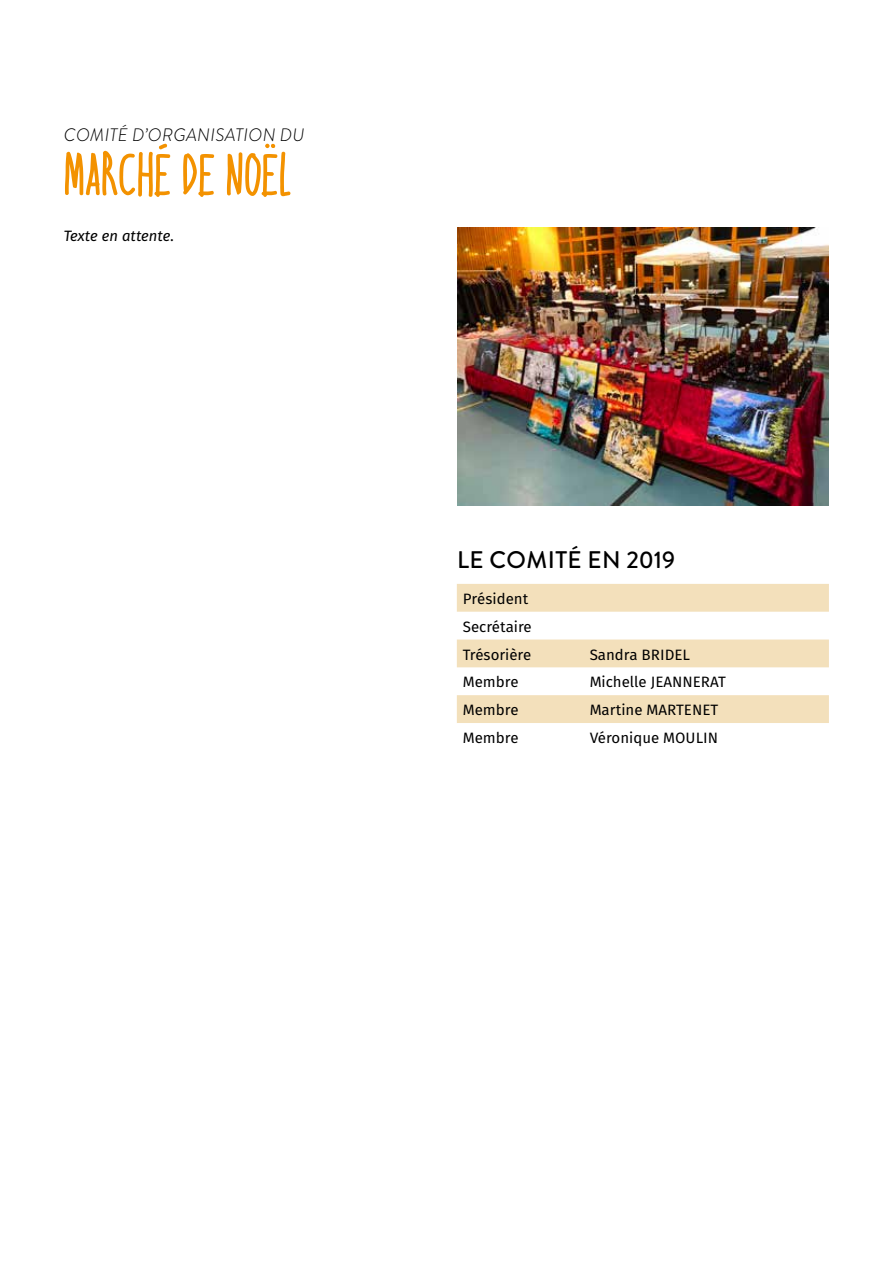
<style>
.page{position:relative;width:893px;height:1263px;background:#fff}
.page>*{position:absolute;margin:0;border:0;box-sizing:border-box;transform-origin:0 0}
.t1{font:500 60px "Ramdan";color:#f39200}
.t2{font:500 24px "Brandon Grotesque";letter-spacing:.02em;color:#000}
.t3{font:italic 300 18px "Brandon Grotesque";letter-spacing:.02em;color:#000}
.t4{font:15px/27.9px "Fira Sans OT";color:#000}
.t5{font:italic 15px "Fira Sans OT";color:#000}
</style>
<div class="page">
<div style="left:457px;top:584px;width:372px;height:28px;background:#f3e0bb"></div>
<svg style="left:457px;top:639px;width:372px;height:84px"></svg>
<img style="left:457px;top:227px;width:372px;height:279px">
<p class="t3" style="left:64px;top:122px;width:242px">COMITÉ D’ORGANISATION DU</p>
<h1 class="t1" style="left:64px;top:139px;width:230px">MARCHÉ DE NOËL</h1>
<p class="t5" style="left:64px;top:225px;width:112px">Texte en attente.</p>
<h2 class="t2" style="left:457px;top:543px;width:220px">LE COMITÉ EN 2019</h2>
<p class="t4" style="left:463px;top:586px;width:70px">Président<br>Secrétaire<br>Trésorière</p>
<p class="t4" style="left:590px;top:641px;width:102px">Sandra BRIDEL</p>
<p class="t4" style="left:463px;top:669px;width:57px">Membre</p>
<p class="t4" style="left:590px;top:669px;width:138px">Michelle JEANNERAT</p>
<p class="t4" style="left:463px;top:697px;width:57px">Membre</p>
<p class="t4" style="left:590px;top:697px;width:130px">Martine MARTENET</p>
<p class="t4" style="left:463px;top:725px;width:57px">Membre</p>
<p class="t4" style="left:590px;top:725px;width:130px">Véronique MOULIN</p>
</div>
